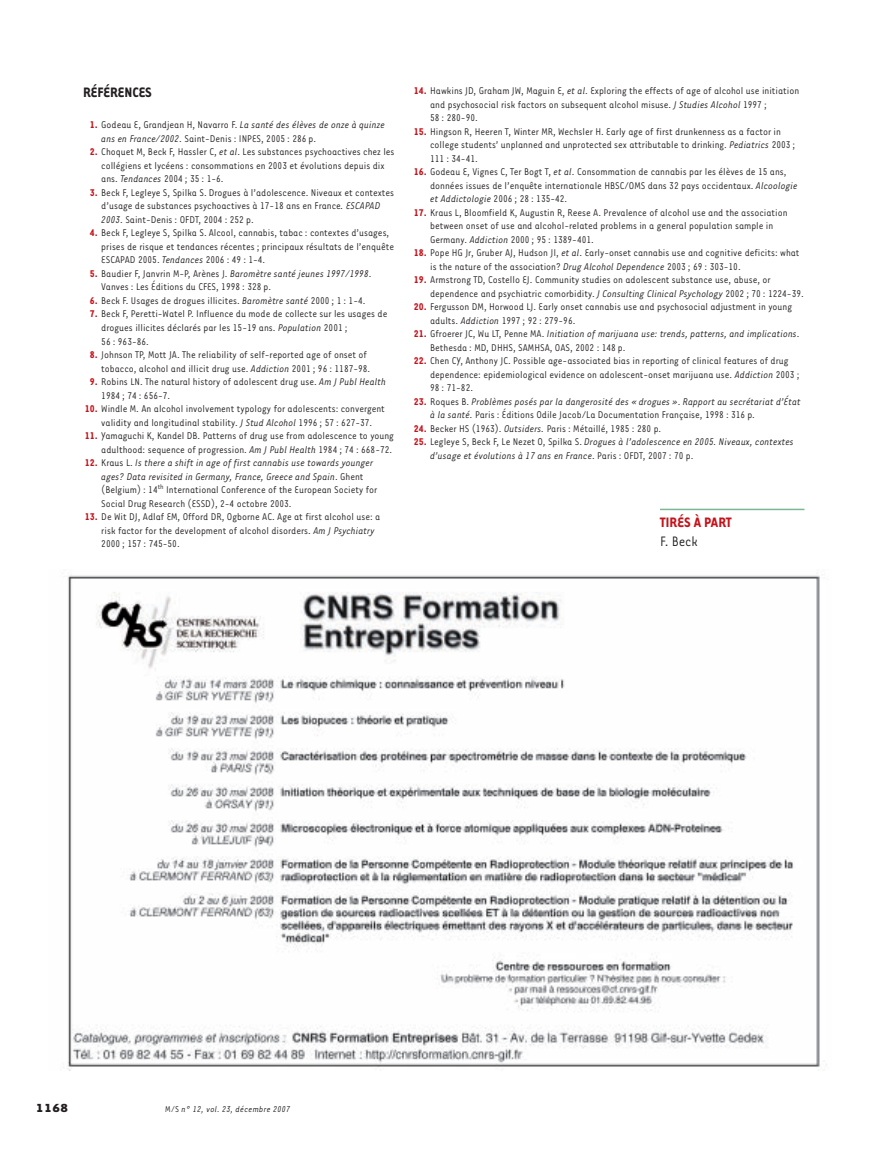
<style>
.page{position:relative;width:889px;height:1151px;background:#fff}
.page>*{position:absolute;margin:0;border:0;box-sizing:border-box;transform-origin:0 0}
.t1{font:700 15.75px "Tarzana Narrow";color:#231f20}
.t2{font:700 15.75px "Tarzana Narrow";color:#c4121a}
.t3{font:15.75px "Tarzana Narrow";color:#231f20}
.t4{font:700 13.5px "Tarzana Wide";color:#231f20}
.t5{font:11.25px/13.5px "Tarzana Narrow";color:#231f20}
.t6{font:italic 11.25px/13.5px "Tarzana Narrow";color:#231f20}
.t7{font:italic 9.75px "Tarzana Narrow";letter-spacing:.025em;color:#231f20}
.s1{font-weight:700;color:#c4121a}
.s2{font-style:italic}
.s3{font-weight:700;font-style:normal;color:#c4121a}
.s4{font-style:normal}
</style>
<div class="page">
<hr style="left:660px;top:509px;width:144px;height:1px;background:#7db894">
<img style="left:63px;top:573px;width:764px;height:498px">
<h1 class="t1" style="left:83px;top:87px;width:70px">RÉFÉRENCES</h1>
<p class="t5" style="left:101px;top:119px;width:285px;text-indent:-11px"><span class="s1">1.</span> Godeau E, Grandjean H, Navarro F. <span class="s2">La santé des élèves de onze à quinze ans en France/2002</span>. Saint-Denis : INPES, 2005 : 286 p.</p>
<p class="t5" style="left:101px;top:146px;width:295px;text-indent:-11px"><span class="s1">2.</span> Choquet M, Beck F, Hassler C, <span class="s2">et al</span>. Les substances psychoactives chez les collégiens et lycéens : consommations en 2003 et évolutions depuis dix ans. <span class="s2">Tendances</span> 2004 ; 35 : 1-6.</p>
<p class="t5" style="left:101px;top:187px;width:294px;text-indent:-11px"><span class="s1">3.</span> Beck F, Legleye S, Spilka S. Drogues à l’adolescence. Niveaux et contextes d’usage de substances psychoactives à 17-18 ans en France<span class="s2">. ESCAPAD<br>2003</span>. Saint-Denis : OFDT, 2004 : 252 p.</p>
<p class="t5" style="left:101px;top:227px;width:294px;text-indent:-11px"><span class="s1">4.</span> Beck F, Legleye S, Spilka S. Alcool, cannabis, tabac : contextes d’usages, prises de risque et tendances récentes ; principaux résultats de l’enquête<br>ESCAPAD 2005. <span class="s2">Tendances</span> 2006 : 49 : 1-4.</p>
<p class="t5" style="left:101px;top:268px;width:272px;text-indent:-11px"><span class="s1">5.</span> Baudier F, Janvrin M-P, Arènes J. <span class="s2">Baromètre santé jeunes 1997/1998</span>.<br>Vanves : Les Éditions du CFES, 1998 : 328 p.</p>
<p class="t5" style="left:90px;top:295px;width:277px"><span class="s1">6.</span> Beck F. Usages de drogues illicites. <span class="s2">Baromètre santé</span> 2000 ; 1 : 1-4.</p>
<p class="t5" style="left:101px;top:308px;width:288px;text-indent:-11px"><span class="s1">7.</span> Beck F, Peretti-Watel P. Influence du mode de collecte sur les usages de drogues illicites déclarés par les 15-19 ans. <span class="s2">Population</span> 2001 ;<br>56 : 963-86.</p>
<p class="t5" style="left:101px;top:349px;width:271px;text-indent:-11px"><span class="s1">8.</span> Johnson TP, Mott JA. The reliability of self-reported age of onset of tobacco, alcohol and illicit drug use. <span class="s2">Addiction</span> 2001 ; 96 : 1187-98.</p>
<p class="t5" style="left:101px;top:376px;width:286px;text-indent:-11px"><span class="s1">9.</span> Robins LN. The natural history of adolescent drug use. <span class="s2">Am J Publ Health<br></span>1984 ; 74 : 656-7.</p>
<p class="t5" style="left:85px;top:403px;width:301px;text-align:center"><span class="s1">10.</span> Windle M. An alcohol involvement typology for adolescents: convergent validity and longitudinal stability. <span class="s2">J Stud Alcohol</span> 1996 ; 57 : 627-37.</p>
<p class="t5" style="left:85px;top:430px;width:310px;text-align:right"><span class="s1">11.</span> Yamaguchi K, Kandel DB. Patterns of drug use from adolescence to young adulthood: sequence of progression. <span class="s2">Am J Publ Health</span> 1984 ; 74 : 668-72.</p>
<p class="t5" style="left:101px;top:457px;width:277px;text-indent:-16px"><span class="s1">12.</span> Kraus L. <span class="s2">Is there a shift in age of first cannabis use towards younger ages? Data revisited in Germany, France, Greece and Spain</span>. Ghent (Belgium) : 14<sup>th</sup> International Conference of the European Society for Social Drug Research (ESSD), 2-4 octobre 2003.</p>
<p class="t5" style="left:101px;top:511px;width:280px;text-indent:-16px"><span class="s1">13.</span> De Wit DJ, Adlaf EM, Offord DR, Ogborne AC. Age at first alcohol use: a risk factor for the development of alcohol disorders. <span class="s2">Am J Psychiatry<br></span>2000 ; 157 : 745-50.</p>
<h1 class="t2" style="left:660px;top:517px;width:73px">TIRÉS À PART</h1>
<p class="t5" style="left:430px;top:85px;width:371px;text-indent:-16px"><span class="s1">14.</span> Hawkins JD, Graham JW, Maguin E, <span class="s2">et al</span>. Exploring the effects of age of alcohol use initiation and psychosocial risk factors on subsequent alcohol misuse. <span class="s2">J Studies Alcohol</span> 1997 ;<br>58 : 280-90.</p>
<p class="t5" style="left:430px;top:126px;width:367px;text-indent:-16px"><span class="s1">15.</span> Hingson R, Heeren T, Winter MR, Wechsler H. Early age of first drunkenness as a factor in college students’ unplanned and unprotected sex attributable to drinking. <span class="s2">Pediatrics</span> 2003 ;<br>111 : 34-41.</p>
<p class="t5" style="left:430px;top:166px;width:369px;text-indent:-16px"><span class="s1">16.</span> Godeau E, Vignes C, Ter Bogt T, <span class="s2">et al</span>. Consommation de cannabis par les élèves de 15 ans, données issues de l’enquête internationale HBSC/OMS dans 32 pays occidentaux. <span class="s2">Alcoologie et Addictologie</span> 2006 ; 28 : 135-42.</p>
<p class="t5" style="left:430px;top:207px;width:359px;text-indent:-16px"><span class="s1">17.</span> Kraus L, Bloomfield K, Augustin R, Reese A. Prevalence of alcohol use and the association between onset of use and alcohol-related problems in a general population sample in<br>Germany. <span class="s2">Addiction</span> 2000 ; 95 : 1389-401.</p>
<p class="t5" style="left:430px;top:247px;width:371px;text-indent:-16px"><span class="s1">18.</span> Pope HG Jr, Gruber AJ, Hudson JI, <span class="s2">et al</span>. Early-onset cannabis use and cognitive deficits: what is the nature of the association? <span class="s2">Drug Alcohol Dependence</span> 2003 ; 69 : 303-10.</p>
<p class="t5" style="left:430px;top:274px;width:375px;text-indent:-16px"><span class="s1">19.</span> Armstrong TD, Costello EJ. Community studies on adolescent substance use, abuse, or dependence and psychiatric comorbidity. <span class="s2">J Consulting Clinical Psychology</span> 2002 ; 70 : 1224-39.</p>
<p class="t5" style="left:430px;top:301px;width:363px;text-indent:-16px"><span class="s1">20.</span> Fergusson DM, Horwood LJ. Early onset cannabis use and psychosocial adjustment in young adults. <span class="s2">Addiction</span> 1997 ; 92 : 279-96.</p>
<p class="t5" style="left:430px;top:328px;width:371px;text-indent:-16px"><span class="s1">21.</span> Gfroerer JC, Wu LT, Penne MA. <span class="s2">Initiation of marijuana use: trends, patterns, and implications</span>.<br>Bethesda : MD, DHHS, SAMHSA, OAS, 2002 : 148 p.</p>
<p class="t5" style="left:430px;top:355px;width:371px;text-indent:-16px"><span class="s1">22.</span> Chen CY, Anthony JC. Possible age-associated bias in reporting of clinical features of drug dependence: epidemiological evidence on adolescent-onset marijuana use. <span class="s2">Addiction</span> 2003 ;<br>98 : 71-82.</p>
<p class="t6" style="left:430px;top:396px;width:372px;text-indent:-16px"><span class="s3">23.</span> <span class="s4">Roques B.</span> Problèmes posés par la dangerosité des « drogues »<span class="s4">.</span> Rapport au secrétariat d’État à la santé. <span class="s4">Paris : Éditions Odile Jacob/La Documentation Française, 1998 : 316 p.</span></p>
<p class="t5" style="left:414px;top:423px;width:249px"><span class="s1">24.</span> Becker HS (1963). <span class="s2">Outsiders.</span> Paris : Métaillé, 1985 : 280 p.</p>
<p class="t6" style="left:430px;top:436px;width:365px;text-indent:-16px"><span class="s3">25.</span> <span class="s4">Legleye S, Beck F, Le Nezet O, Spilka S.</span> Drogues à l’adolescence en 2005. Niveaux, contextes d’usage et évolutions à 17 ans en France<span class="s4">. Paris : OFDT, 2007 : 70 p.</span></p>
<h1 class="t3" style="left:660px;top:536px;width:39px">F. Beck</h1>
<p class="t4" style="left:36px;top:1104px;width:34px">1168</p>
<p class="t7" style="left:165px;top:1105px;width:126px"><span class="s4">M/S</span> n° 12, vol. 23, décembre 2007</p>
</div>
